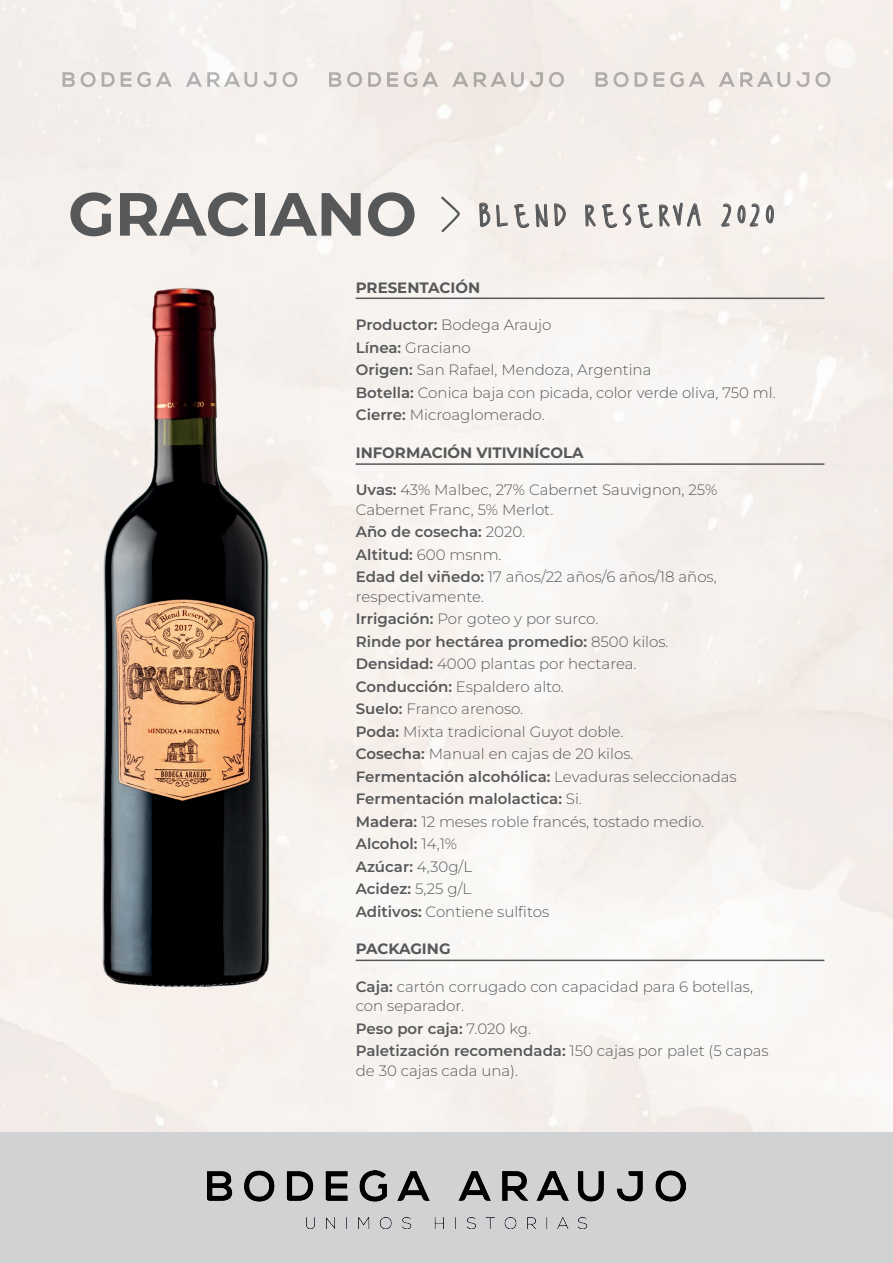
<style>
.page{position:relative;width:893px;height:1263px;background:#fff}
.page>*{position:absolute;margin:0;border:0;box-sizing:border-box;transform-origin:0 0}
.t1{font:44.55px "Wildy Sans";letter-spacing:.02em;color:#57585a}
.t2{font:300 15px/22.5px "Montserrat";color:#57585a}
.t3{font:600 15px/22.5px "Montserrat";color:#57585a}
.t4{font:700 15px "Montserrat";color:#57585a}
.s1{font-family:"Montserrat";font-weight:700;font-size:60.75px}
.s2{font-weight:600}
.s3{font-weight:300}
</style>
<div class="page">
<div style="left:0;top:1133px;width:893px;height:130px;background:#d1d2d4"></div>
<svg style="left:81px;top:72px;width:15px;height:15px"></svg>
<svg style="left:63px;top:72px;width:12px;height:15px"></svg>
<svg style="left:102px;top:72px;width:13px;height:15px"></svg>
<svg style="left:121px;top:72px;width:51px;height:15px"></svg>
<svg style="left:283px;top:72px;width:15px;height:15px"></svg>
<svg style="left:264px;top:72px;width:12px;height:15px"></svg>
<svg style="left:186px;top:72px;width:71px;height:15px"></svg>
<svg style="left:347px;top:72px;width:15px;height:15px"></svg>
<svg style="left:329px;top:72px;width:12px;height:15px"></svg>
<svg style="left:368px;top:72px;width:13px;height:15px"></svg>
<svg style="left:387px;top:72px;width:11px;height:15px"></svg>
<svg style="left:404px;top:72px;width:34px;height:15px"></svg>
<svg style="left:549px;top:72px;width:15px;height:15px"></svg>
<svg style="left:452px;top:72px;width:16px;height:15px"></svg>
<svg style="left:530px;top:72px;width:13px;height:15px"></svg>
<svg style="left:474px;top:72px;width:50px;height:15px"></svg>
<svg style="left:614px;top:72px;width:15px;height:15px"></svg>
<svg style="left:595px;top:72px;width:13px;height:15px"></svg>
<svg style="left:635px;top:72px;width:13px;height:15px"></svg>
<svg style="left:654px;top:72px;width:10px;height:15px"></svg>
<svg style="left:670px;top:72px;width:35px;height:15px"></svg>
<svg style="left:815px;top:72px;width:15px;height:15px"></svg>
<svg style="left:796px;top:72px;width:13px;height:15px"></svg>
<svg style="left:719px;top:72px;width:71px;height:15px"></svg>
<img style="left:207px;top:1170px;width:479px;height:59px">
<svg style="left:440px;top:196px;width:20px;height:37px"></svg>
<svg style="left:479px;top:165px;width:51px;height:100px;background:#ece7e2"></svg>
<svg style="left:536px;top:204px;width:12px;height:23px"></svg>
<svg style="left:554px;top:203px;width:12px;height:23px"></svg>
<svg style="left:585px;top:176px;width:116px;height:74px;background:#ebe6e2"></svg>
<svg style="left:720px;top:203px;width:40px;height:24px"></svg>
<svg style="left:766px;top:205px;width:8px;height:20px"></svg>
<img style="left:95px;top:282px;width:179px;height:719px">
<hr style="left:356px;top:298px;width:468px;height:1px;background:#57585a">
<hr style="left:356px;top:463px;width:468px;height:2px;background:#57585a">
<hr style="left:356px;top:960px;width:468px;height:1px;background:#57585a">
<h1 class="t1" style="left:68px;top:194px;width:710px"><span class="s1">GRACIANO</span> blend reserva 2020</h1>
<p class="t4" style="left:356px;top:276px;width:126px">PRESENTACIÓN</p>
<p class="t2" style="left:356px;top:313px;width:421px"><span class="s2">Productor:</span> Bodega Araujo<br><span class="s2">Línea:</span> Graciano<br><span class="s2">Origen:</span> San Rafael, Mendoza, Argentina<br><span class="s2">Botella:</span> Conica baja con picada, color verde oliva, 750 ml.<br><span class="s2">Cierre:</span> Microaglomerado.</p>
<p class="t4" style="left:356px;top:441px;width:229px">INFORMACIÓN VITIVINÍCOLA</p>
<p class="t2" style="left:356px;top:480px;width:363px;line-height:19.5px"><span class="s2">Uvas:</span> 43% Malbec, 27% Cabernet Sauvignon, 25%<br>Cabernet Franc, 5% Merlot.</p>
<p class="t2" style="left:356px;top:520px;width:362px"><span class="s2">Año de cosecha:</span> 2020.<br><span class="s2">Altitud:</span> 600 msnm.<br><span class="s2">Edad del viñedo:</span> 17 años/22 años/6 años/18 años,</p>
<p class="t2" style="left:356px;top:585px;width:382px">respectivamente.<br><span class="s2">Irrigación:</span> Por goteo y por surco.<br><span class="s2">Rinde por hectárea promedio:</span> 8500 kilos.<br><span class="s2">Densidad:</span> 4000 plantas por hectarea.<br><span class="s2">Conducción:</span> Espaldero alto.<br><span class="s2">Suelo:</span> Franco arenoso.<br><span class="s2">Poda:</span> Mixta tradicional Guyot doble.<br><span class="s2">Cosecha:</span> Manual en cajas de 20 kilos.<br><span class="s2">Fermentación alcohólica:</span> Levaduras seleccionadas<br><span class="s2">Fermentación malolactica:</span> Si.<br><span class="s2">Madera:</span> 12 meses roble francés, tostado medio.<br><span class="s2">Alcohol:</span> 14,1%<br><span class="s2">Azúcar:</span> 4,30g/L<br><span class="s2">Acidez:</span> 5,25 g/L<br><span class="s2">Aditivos:</span> Contiene sulfitos</p>
<p class="t4" style="left:356px;top:938px;width:96px">PACKAGING</p>
<p class="t2" style="left:356px;top:976px;width:399px;line-height:19.5px"><span class="s2">Caja:</span> cartón corrugado con capacidad para 6 botellas, con separador.</p>
<p class="t3" style="left:356px;top:1016px;width:414px">Peso por caja: <span class="s3">7.020 kg.<br></span>Paletización recomendada: <span class="s3">150 cajas por palet (5 capas</span></p>
<p class="t2" style="left:356px;top:1059px;width:164px">de 30 cajas cada una).</p>
</div>
